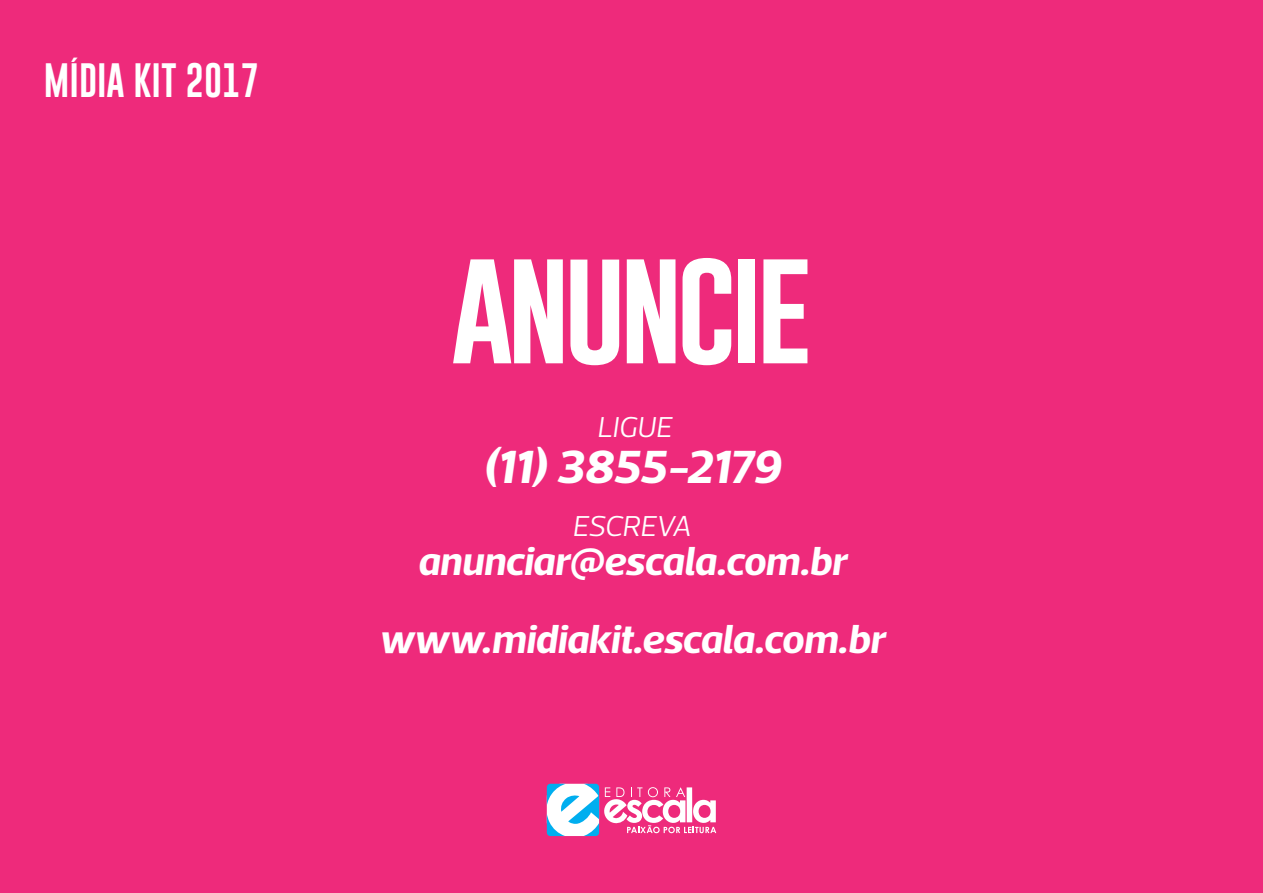
<style>
.page{position:relative;width:1263px;height:893px;background:#ee2a7b}
.page>*{position:absolute;margin:0;border:0;box-sizing:border-box;transform-origin:0 0}
.t1{font:122.7px "Gobold";letter-spacing:-.06em;color:#fff}
.t2{font:italic 700 47.25px "Acto";letter-spacing:-.005em;color:#fff}
.t3{font:italic 700 41.25px/78px "Acto";letter-spacing:-.015em;color:#fff;text-align:center}
.t4{font:35.25px "Gobold";color:#fff}
.t5{font:italic 300 29.25px "Acto";letter-spacing:-.01em;color:#fff}
</style>
<div class="page">
<svg style="left:547px;top:784px;width:169px;height:52px"></svg>
<p class="t4" style="left:44px;top:57px;width:217px">MÍDIA KIT 2017</p>
<h1 class="t1" style="left:451px;top:226px;width:363px">anuncie</h1>
<p class="t5" style="left:597px;top:410px;width:76px">LIGUE</p>
<p class="t2" style="left:482px;top:438px;width:300px">(11) 3855-2179</p>
<p class="t5" style="left:572px;top:509px;width:120px">ESCREVA</p>
<p class="t3" style="left:379px;top:520px;width:507px">anunciar@escala.com.br www.midiakit.escala.com.br</p>
</div>
